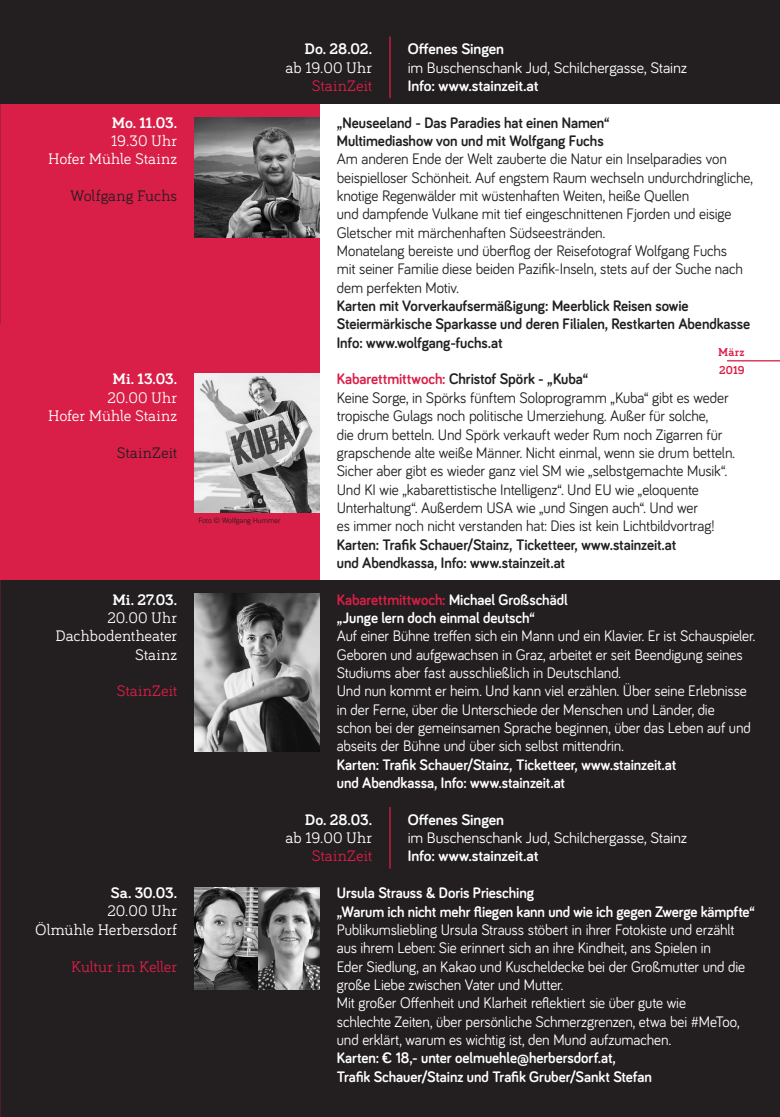
<style>
.page{position:relative;width:780px;height:1117px;background:#fff}
.page>*{position:absolute;margin:0;border:0;box-sizing:border-box;transform-origin:0 0}
.t1{font:15.75px/18.4px "Bariol";letter-spacing:-.01em;color:#231f20;scale:.95 1}
.t2{font:15.75px/18.4px "Bariol";letter-spacing:-.01em;color:#fff;scale:.95 1}
.t3{font:700 15.75px/18.4px "Bariol";letter-spacing:-.005em;color:#fff;scale:.95 1}
.t4{font:700 15.75px/18.4px "Bariol";letter-spacing:-.005em;color:#231f20;scale:.95 1}
.t5{font:15.75px/18.4px "Bariol Serif";color:#fff;text-align:right}
.t6{font:15.75px "Bariol";letter-spacing:-.01em;color:#fff}
.t7{font:700 15.75px "Bariol";letter-spacing:-.005em;color:#fff}
.t8{font:700 15.75px "Bariol Serif";letter-spacing:-.005em;color:#fff}
.t9{font:15.75px "Bariol Serif";color:#d91e47}
.t10{font:15.75px "Bariol Serif";color:#231f20}
.t11{font:700 11.75px "Bariol Serif";letter-spacing:.005em;color:#d91e47}
.t12{font:7.88px "Bariol";color:#231f20}
.s1{font-weight:700;color:#d91e47}
.s2{font-weight:700}
.s3{color:#d91e47}
</style>
<div class="page">
<div style="left:0;top:0;width:780px;height:104px;background:#231f20"></div>
<div style="left:0;top:104px;width:319px;height:477px;background:#d91e47"></div>
<div style="left:0;top:581px;width:780px;height:535px;background:#231f20"></div>
<hr style="left:389px;top:37px;width:1px;height:61px;background:#d91e47">
<hr style="left:727px;top:360px;width:53px;height:1px;background:#d91e47">
<img style="left:195px;top:117px;width:124px;height:120px">
<img style="left:195px;top:374px;width:124px;height:138px">
<img style="left:195px;top:594px;width:124px;height:157px">
<hr style="left:389px;top:807px;width:1px;height:60px;background:#d91e47">
<img style="left:195px;top:887px;width:124px;height:102px">
<p class="t8" style="left:112px;top:111px;width:67px">Mo. 11.03.</p>
<p class="t5" style="left:48px;top:130px;width:130px">19.30 Uhr<br>Hofer Mühle Stainz</p>
<p class="t10" style="left:70px;top:185px;width:109px">Wolfgang Fuchs</p>
<p class="t8" style="left:112px;top:368px;width:66px">Mi. 13.03.</p>
<p class="t5" style="left:48px;top:387px;width:130px">20.00 Uhr<br>Hofer Mühle Stainz</p>
<p class="t10" style="left:117px;top:441px;width:62px">StainZeit</p>
<p class="t8" style="left:112px;top:588px;width:66px">Mi. 27.03.</p>
<p class="t5" style="left:55px;top:607px;width:123px">20.00 Uhr<br>Dachbodentheater<br>Stainz</p>
<p class="t9" style="left:117px;top:680px;width:62px">StainZeit</p>
<p class="t8" style="left:111px;top:881px;width:68px">Sa. 30.03.</p>
<p class="t5" style="left:35px;top:900px;width:143px">20.00 Uhr<br>Ölmühle Herbersdorf</p>
<p class="t9" style="left:71px;top:955px;width:107px">Kultur im Keller</p>
<p class="t8" style="left:304px;top:38px;width:69px">Do. 28.02.</p>
<p class="t5" style="left:285px;top:57px;width:88px">ab 19.00 Uhr</p>
<p class="t9" style="left:312px;top:75px;width:62px">StainZeit</p>
<p class="t7" style="left:407px;top:38px;width:98px">Offenes Singen</p>
<p class="t6" style="left:407px;top:57px;width:281px">im Buschenschank Jud, Schilchergasse, Stainz</p>
<p class="t7" style="left:407px;top:75px;width:132px">Info: www.stainzeit.at</p>
<p class="t12" style="left:198px;top:514px;width:83px">Foto © Wolfgang Hummer</p>
<p class="t4" style="left:337px;top:112px;width:288px">„Neuseeland - Das Paradies hat einen Namen“<br>Multimediashow von und mit Wolfgang Fuchs</p>
<p class="t1" style="left:337px;top:149px;width:439px">Am anderen Ende der Welt zauberte die Natur ein Inselparadies von beispielloser Schönheit. Auf engstem Raum wechseln undurchdringliche, knotige Regenwälder mit wüstenhaften Weiten, heiße Quellen<br>und dampfende Vulkane mit tief eingeschnittenen Fjorden und eisige Gletscher mit märchenhaften Südseestränden.<br>Monatelang bereiste und überflog der Reisefotograf Wolfgang Fuchs<br>mit seiner Familie diese beiden Pazifik-Inseln, stets auf der Suche nach dem perfekten Motiv.</p>
<p class="t4" style="left:337px;top:296px;width:436px">Karten mit Vorverkaufsermäßigung: Meerblick Reisen sowie<br>Steiermärkische Sparkasse und deren Filialen, Restkarten Abendkasse<br>Info: www.wolfgang-fuchs.at</p>
<p class="t1" style="left:337px;top:369px;width:420px"><span class="s1">Kabarettmittwoch:</span> <span class="s2">Christof Spörk - „Kuba“<br></span>Keine Sorge, in Spörks fünftem Soloprogramm „Kuba“ gibt es weder tropische Gulags noch politische Umerziehung. Außer für solche,<br>die drum betteln. Und Spörk verkauft weder Rum noch Zigarren für grapschende alte weiße Männer. Nicht einmal, wenn sie drum betteln.<br>Sicher aber gibt es wieder ganz viel SM wie „selbstgemachte Musik“.<br>Und KI wie „kabarettistische Intelligenz“. Und EU wie „eloquente Unterhaltung“. Außerdem USA wie „und Singen auch“. Und wer<br>es immer noch nicht verstanden hat: Dies ist kein Lichtbildvortrag!</p>
<p class="t4" style="left:337px;top:534px;width:359px">Karten: Trafik Schauer/Stainz, Ticketteer, www.stainzeit.at und Abendkassa, Info: www.stainzeit.at</p>
<p class="t3" style="left:337px;top:589px;width:244px"><span class="s3">Kabarettmittwoch:</span> Michael Großschädl „Junge lern doch einmal deutsch“</p>
<p class="t2" style="left:337px;top:626px;width:442px">Auf einer Bühne treffen sich ein Mann und ein Klavier. Er ist Schauspieler.<br>Geboren und aufgewachsen in Graz, arbeitet er seit Beendigung seines Studiums aber fast ausschließlich in Deutschland.<br>Und nun kommt er heim. Und kann viel erzählen. Über seine Erlebnisse in der Ferne, über die Unterschiede der Menschen und Länder, die<br>schon bei der gemeinsamen Sprache beginnen, über das Leben auf und abseits der Bühne und über sich selbst mittendrin.</p>
<p class="t3" style="left:337px;top:754px;width:359px">Karten: Trafik Schauer/Stainz, Ticketteer, www.stainzeit.at und Abendkassa, Info: www.stainzeit.at</p>
<p class="t11" style="left:718px;top:344px;width:28px">März</p>
<p class="t11" style="left:719px;top:361px;width:27px">2019</p>
<p class="t8" style="left:305px;top:808px;width:69px">Do. 28.03.</p>
<p class="t5" style="left:285px;top:827px;width:88px">ab 19.00 Uhr</p>
<p class="t9" style="left:312px;top:845px;width:62px">StainZeit</p>
<p class="t7" style="left:407px;top:808px;width:98px">Offenes Singen</p>
<p class="t6" style="left:407px;top:826px;width:281px">im Buschenschank Jud, Schilchergasse, Stainz</p>
<p class="t7" style="left:407px;top:845px;width:132px">Info: www.stainzeit.at</p>
<p class="t3" style="left:337px;top:882px;width:441px">Ursula Strauss &amp; Doris Priesching<br>„Warum ich nicht mehr fliegen kann und wie ich gegen Zwerge kämpfte“</p>
<p class="t2" style="left:337px;top:919px;width:431px">Publikumsliebling Ursula Strauss stöbert in ihrer Fotokiste und erzählt aus ihrem Leben: Sie erinnert sich an ihre Kindheit, ans Spielen in<br>Eder Siedlung, an Kakao und Kuscheldecke bei der Großmutter und die große Liebe zwischen Vater und Mutter.<br>Mit großer Offenheit und Klarheit reflektiert sie über gute wie<br>schlechte Zeiten, über persönliche Schmerzgrenzen, etwa bei #MeToo, und erklärt, warum es wichtig ist, den Mund aufzumachen.</p>
<p class="t3" style="left:337px;top:1048px;width:333px">Karten: € 18,- unter oelmuehle@herbersdorf.at,<br>Trafik Schauer/Stainz und Trafik Gruber/Sankt Stefan</p>
</div>
